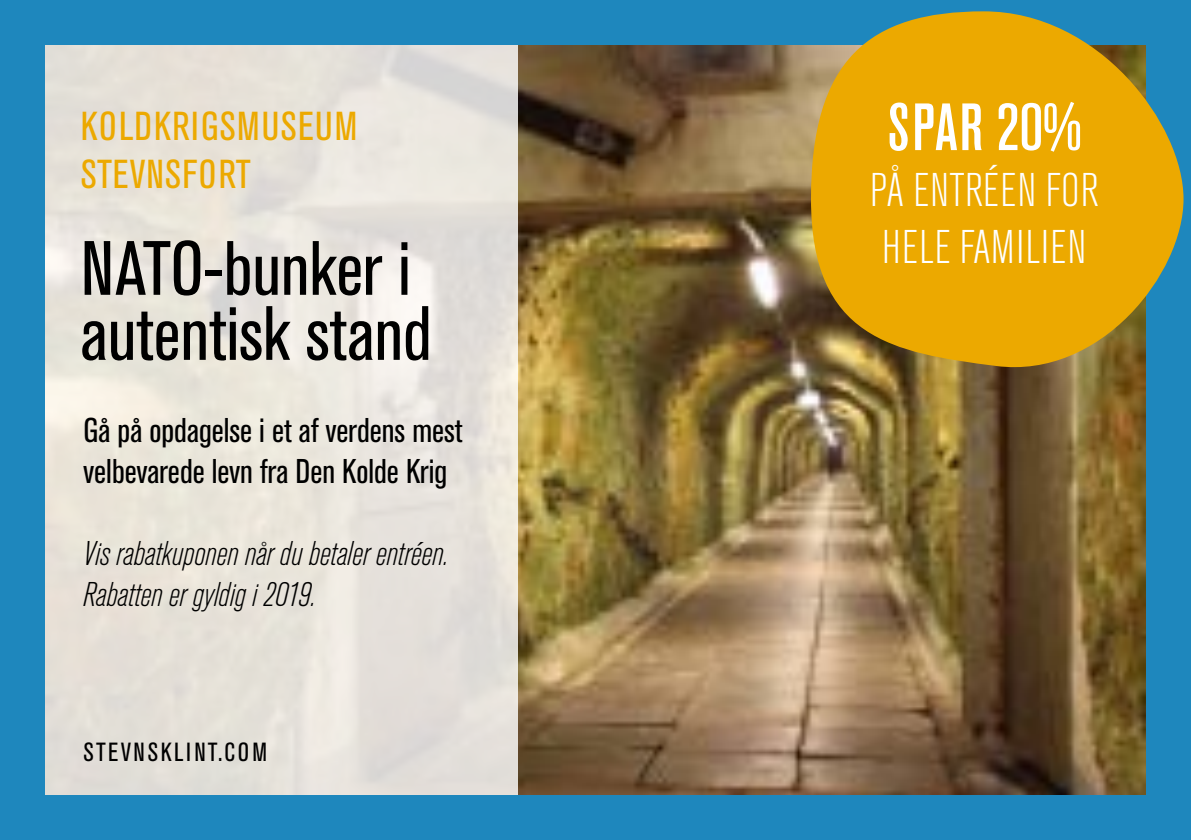
<style>
.page{position:relative;width:1191px;height:840px;background:#fff}
.page>*{position:absolute;margin:0;border:0;box-sizing:border-box;transform-origin:0 0}
.t1{font:condensed 76px/65px "Akzidenz Grotesk Std";color:#000}
.t2{font:500 condensed 66px "Akzidenz Grotesk Std";letter-spacing:.025em;color:#fff}
.t3{font:300 condensed 46.8px/56.2px "Akzidenz Grotesk Std";letter-spacing:.025em;color:#fff}
.t4{font:condensed 40px/48px "Akzidenz Grotesk Std";letter-spacing:.035em;color:#eca900}
.t5{font:condensed 34px/40.8px "Akzidenz Grotesk Std";color:#000}
.t6{font:italic 300 condensed 34px/40.8px "Akzidenz Grotesk Std";color:#000}
.t7{font:condensed 26px "Akzidenz Grotesk Std";letter-spacing:.105em;color:#000}
</style>
<div class="page">
<div style="left:0;top:0;width:1191px;height:839px;background:#1e87bd"></div>
<img style="left:518px;top:45px;width:627px;height:749px">
<svg style="left:45px;top:45px;width:473px;height:749px;background:#e7e3db"></svg>
<svg style="left:811px;top:11px;width:372px;height:368px;background:#ca9e1b"></svg>
<p class="t4" style="left:81px;top:102px;width:278px">KOLDKRIGSMUSEUM<br>STEVNSFORT</p>
<h1 class="t1" style="left:81px;top:237px;width:352px">NATO-bunker i autentisk stand</h1>
<p class="t5" style="left:84px;top:410px;width:380px">Gå på opdagelse i et af verdens mest velbevarede levn fra Den Kolde Krig</p>
<p class="t6" style="left:84px;top:533px;width:366px">Vis rabatkuponen når du betaler entréen.<br>Rabatten er gyldig i 2019.</p>
<p class="t7" style="left:84px;top:737px;width:185px">STEVNSKLINT.COM</p>
<h2 class="t2" style="left:887px;top:90px;width:195px">SPAR 20%</h2>
<h3 class="t3" style="left:870px;top:163px;width:230px">PÅ ENTRÉEN FOR<br>HELE FAMILIEN</h3>
</div>
